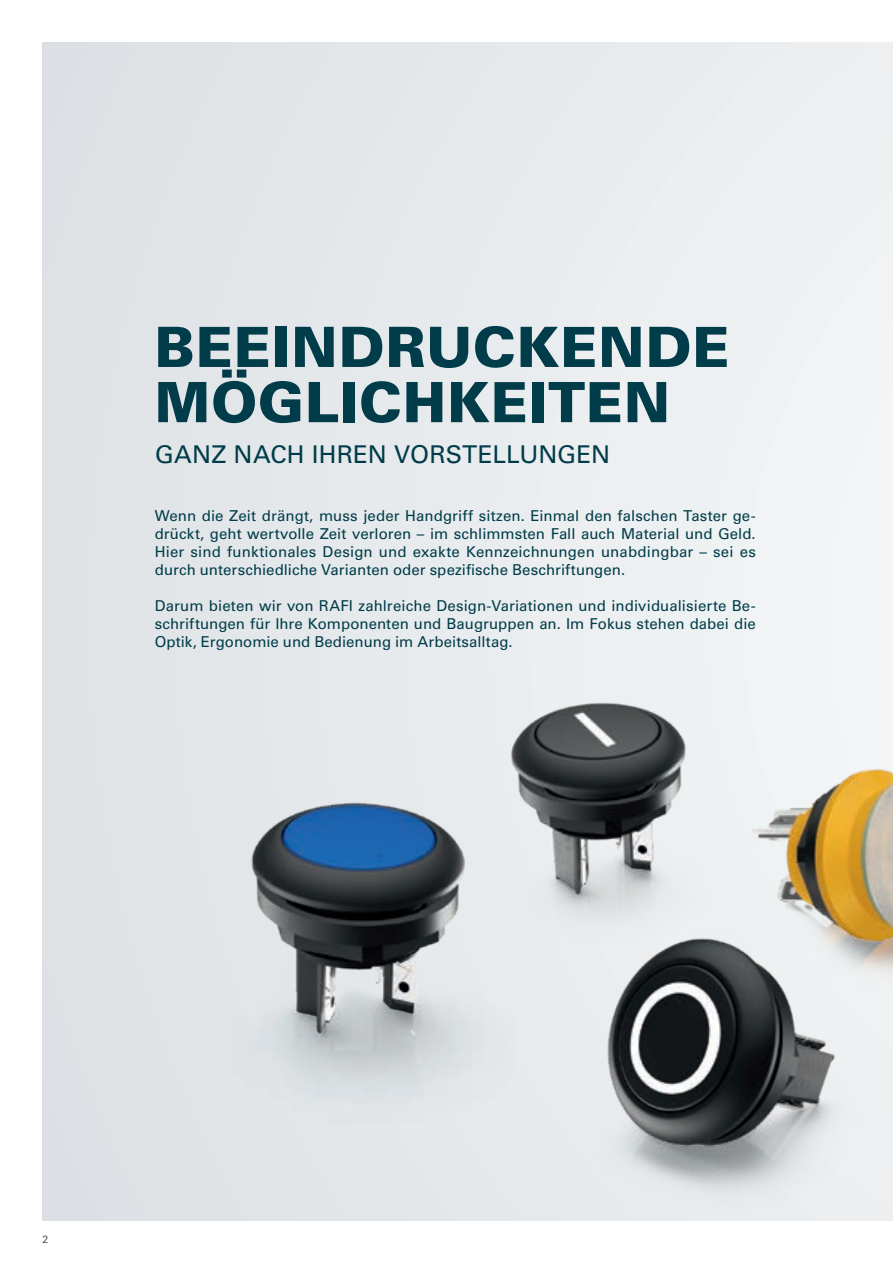
<style>
.page{position:relative;width:893px;height:1263px;background:#fff}
.page>*{position:absolute;margin:0;border:0;box-sizing:border-box;transform-origin:0 0}
.Headline_größe_varia{font:900 55.65px/55.2px "Univers LT Std";letter-spacing:.01em;color:#003c49}
.Intro_Text{font:24.45px "Univers LT Std";letter-spacing:.005em;color:#003c49}
.Intro_Text-2{font:15px/18px "Univers LT Std";letter-spacing:.005em;color:#003c49;text-align:justify}
.t1{font:300 10.5px "Univers LT Std";color:#231f20}
</style>
<div class="page">
<div style="left:43px;top:43px;width:850px;height:1177px;background:linear-gradient(to right,#dde1e5,#f2f4f5)"></div>
<img style="left:892px;top:241px;width:1px;height:450px">
<img style="left:511px;top:649px;width:245px;height:216px">
<img style="left:251px;top:765px;width:263px;height:334px">
<img style="left:608px;top:691px;width:285px;height:174px">
<img style="left:537px;top:865px;width:356px;height:356px">
<p class="Headline_größe_varia" style="left:155px;top:319px;width:576px">BEEINDRUCKENDE<br>MÖGLICHKEITEN</p>
<p class="Intro_Text" style="left:155px;top:440px;width:457px">GANZ NACH IHREN VORSTELLUNGEN</p>
<p class="Intro_Text-2" style="left:155px;top:507px;width:603px">Wenn die Zeit drängt, muss jeder Handgriff sitzen. Einmal den falschen Taster ge&shy;drückt, geht wertvolle Zeit verloren – im schlimmsten Fall auch Material und Geld.<br>Hier sind funktionales Design und exakte Kennzeichnungen unabdingbar – sei es durch unterschiedliche Varianten oder spezifische Beschriftungen.</p>
<p class="Intro_Text-2" style="left:155px;top:597px;width:602px">Darum bieten wir von RAFI zahlreiche Design-Variationen und individualisierte Be&shy;schriftungen für Ihre Komponenten und Baugruppen an. Im Fokus stehen dabei die Optik, Ergonomie und Bedienung im Arbeitsalltag.</p>
<p class="t1" style="left:43px;top:1233px;width:7px">2</p>
</div>
